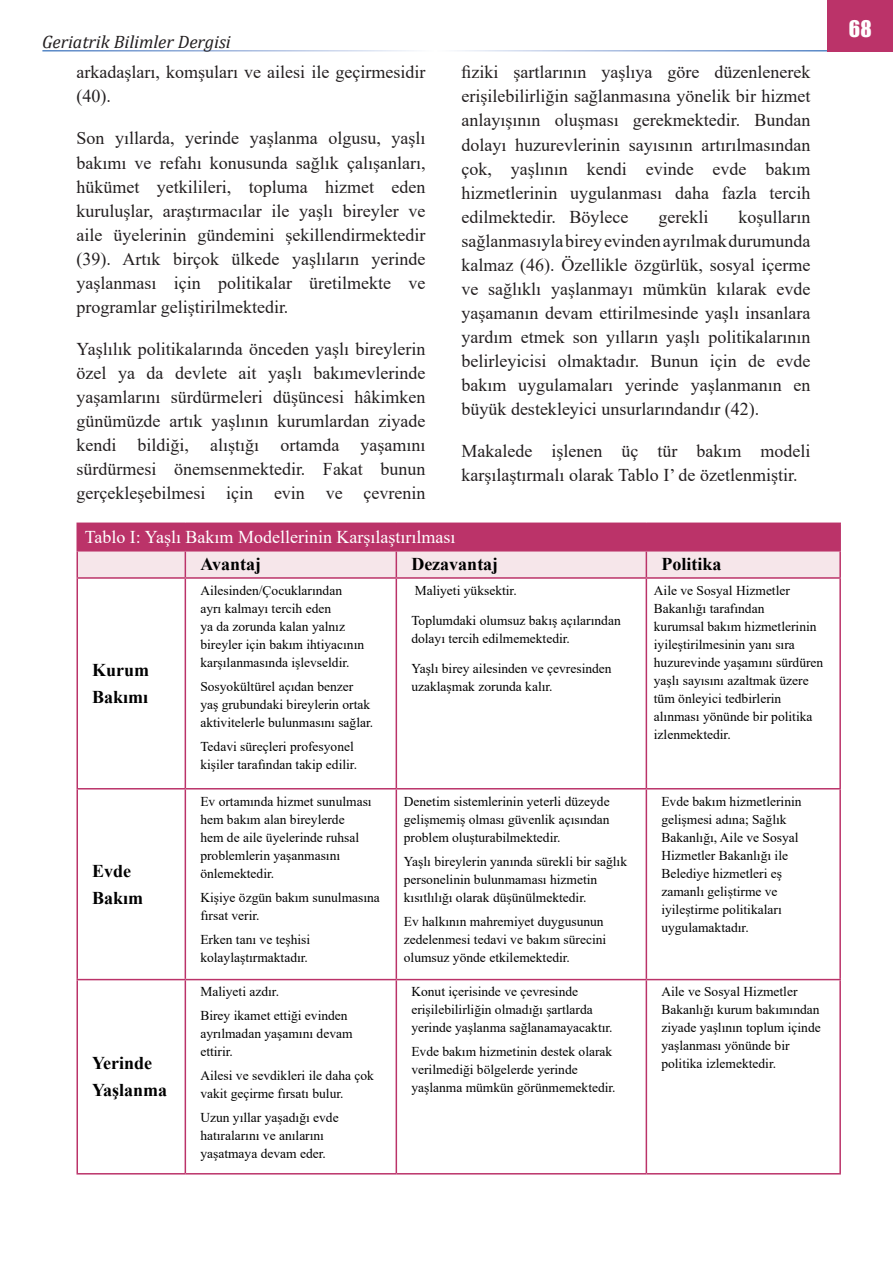
<style>
.page{position:relative;width:893px;height:1263px;background:#fff}
.page>*{position:absolute;margin:0;border:0;box-sizing:border-box;transform-origin:0 0}
.t1{font:21px "Impact";color:#fff}
.Makale_Gövde_Metni{font:18px/24px "Times New Roman";color:#231f20;text-align:justify}
.t2{font:700 18px/27px "Times New Roman";color:#000}
.Makale_Gövde_Metni-2{font:18px "Times New Roman";color:#fff}
.t3{font:italic 18px "Cambria";color:#231f20}
.t4{font:13.5px/18px "Times New Roman";color:#000}
</style>
<div class="page">
<div style="left:828px;top:0;width:65px;height:51px;background:#bb3369"></div>
<div style="left:77px;top:523px;width:763px;height:28px;background:#bb3369"></div>
<hr style="left:76px;top:522px;width:109px;height:2px;background:#bb3369">
<hr style="left:76px;top:524px;width:2px;height:26px;background:#bb3369">
<hr style="left:185px;top:522px;width:211px;height:2px;background:#bb3369">
<hr style="left:396px;top:522px;width:250px;height:2px;background:#bb3369">
<hr style="left:646px;top:522px;width:195px;height:2px;background:#bb3369">
<hr style="left:839px;top:524px;width:2px;height:26px;background:#bb3369">
<hr style="left:76px;top:550px;width:109px;height:1px;background:#bb3369">
<hr style="left:76px;top:551px;width:2px;height:26px;background:#bb3369">
<hr style="left:646px;top:550px;width:195px;height:1px;background:#bb3369">
<div style="left:77px;top:551px;width:762px;height:26px;background:#f6e6ea"></div>
<hr style="left:839px;top:551px;width:2px;height:26px;background:#bb3369">
<hr style="left:76px;top:577px;width:109px;height:2px;background:#bb3369">
<hr style="left:76px;top:579px;width:2px;height:209px;background:#bb3369">
<hr style="left:185px;top:577px;width:211px;height:2px;background:#bb3369">
<hr style="left:185px;top:579px;width:1px;height:209px;background:#bb3369">
<hr style="left:396px;top:577px;width:250px;height:2px;background:#bb3369">
<hr style="left:396px;top:579px;width:1px;height:209px;background:#bb3369">
<hr style="left:646px;top:577px;width:195px;height:2px;background:#bb3369">
<hr style="left:646px;top:579px;width:1px;height:209px;background:#bb3369">
<hr style="left:839px;top:579px;width:2px;height:209px;background:#bb3369">
<hr style="left:76px;top:788px;width:109px;height:1px;background:#bb3369">
<hr style="left:76px;top:789px;width:2px;height:190px;background:#bb3369">
<hr style="left:185px;top:788px;width:211px;height:1px;background:#bb3369">
<hr style="left:185px;top:789px;width:1px;height:190px;background:#bb3369">
<hr style="left:396px;top:788px;width:250px;height:1px;background:#bb3369">
<hr style="left:396px;top:789px;width:1px;height:190px;background:#bb3369">
<hr style="left:646px;top:788px;width:195px;height:1px;background:#bb3369">
<hr style="left:646px;top:789px;width:1px;height:190px;background:#bb3369">
<hr style="left:839px;top:789px;width:2px;height:190px;background:#bb3369">
<hr style="left:76px;top:979px;width:109px;height:1px;background:#bb3369">
<hr style="left:76px;top:980px;width:2px;height:193px;background:#bb3369">
<hr style="left:185px;top:979px;width:211px;height:1px;background:#bb3369">
<hr style="left:185px;top:980px;width:1px;height:193px;background:#bb3369">
<hr style="left:396px;top:979px;width:250px;height:1px;background:#bb3369">
<hr style="left:396px;top:980px;width:1px;height:193px;background:#bb3369">
<hr style="left:646px;top:979px;width:195px;height:1px;background:#bb3369">
<hr style="left:646px;top:980px;width:1px;height:193px;background:#bb3369">
<hr style="left:839px;top:980px;width:2px;height:193px;background:#bb3369">
<hr style="left:76px;top:1173px;width:109px;height:1px;background:#bb3369">
<hr style="left:185px;top:1173px;width:211px;height:1px;background:#bb3369">
<hr style="left:396px;top:1173px;width:250px;height:1px;background:#bb3369">
<hr style="left:646px;top:1173px;width:195px;height:1px;background:#bb3369">
<h2 class="t3" style="left:42px;top:30px;width:190px">Geriatrik Bilimler Dergisi</h2>
<p class="Makale_Gövde_Metni" style="left:76px;top:60px;width:350px">arkadaşları, komşuları ve ailesi ile geçirmesidir (40).</p>
<p class="Makale_Gövde_Metni" style="left:76px;top:126px;width:350px">Son yıllarda, yerinde yaşlanma olgusu, yaşlı bakımı ve refahı konusunda sağlık çalışanları, hükümet yetkilileri, topluma hizmet eden kuruluşlar, araştırmacılar ile yaşlı bireyler ve aile üyelerinin gündemini şekillendirmektedir (39). Artık birçok ülkede yaşlıların yerinde yaşlanması için politikalar üretilmekte ve programlar geliştirilmektedir.</p>
<p class="Makale_Gövde_Metni" style="left:76px;top:336px;width:350px">Yaşlılık politikalarında önceden yaşlı bireylerin özel ya da devlete ait yaşlı bakımevlerinde yaşamlarını sürdürmeleri düşüncesi hâkimken günümüzde artık yaşlının kurumlardan ziyade kendi bildiği, alıştığı ortamda yaşamını sürdürmesi önemsenmektedir. Fakat bunun gerçekleşebilmesi için evin ve çevrenin</p>
<p class="Makale_Gövde_Metni" style="left:461px;top:60px;width:350px">fiziki şartlarının yaşlıya göre düzenlenerek erişilebilirliğin sağlanmasına yönelik bir hizmet anlayışının oluşması gerekmektedir. Bundan dolayı huzurevlerinin sayısının artırılmasından çok, yaşlının kendi evinde evde bakım hizmetlerinin uygulanması daha fazla tercih edilmektedir. Böylece</p>
<p class="Makale_Gövde_Metni" style="left:461px;top:204px;width:350px;text-indent:277px">koşulların sağlanmasıyla birey evinden ayrılmak durumunda kalmaz (46). Özellikle özgürlük, sosyal içerme ve sağlıklı yaşlanmayı mümkün kılarak evde yaşamanın devam ettirilmesinde yaşlı insanlara yardım etmek son yılların yaşlı politikalarının belirleyicisi olmaktadır. Bunun için de evde bakım uygulamaları yerinde yaşlanmanın en büyük destekleyici unsurlarındandır (42).</p>
<p class="Makale_Gövde_Metni" style="left:461px;top:438px;width:350px">Makalede işlenen üç tür bakım modeli karşılaştırmalı olarak Tablo I’ de özetlenmiştir.</p>
<p class="Makale_Gövde_Metni" style="left:658px;top:204px;width:51px">gerekli</p>
<p class="Makale_Gövde_Metni-2" style="left:85px;top:524px;width:372px">Tablo I: Yaşlı Bakım Modellerinin Karşılaştırılması</p>
<p class="t2" style="left:200px;top:550px;width:62px">Avantaj</p>
<p class="t2" style="left:411px;top:550px;width:88px">Dezavantaj</p>
<p class="t2" style="left:661px;top:550px;width:62px">Politika</p>
<p class="t2" style="left:92px;top:656px;width:59px">Kurum<br>Bakımı</p>
<p class="t2" style="left:92px;top:857px;width:53px">Evde<br>Bakım</p>
<p class="t2" style="left:92px;top:1049px;width:77px">Yerinde<br>Yaşlanma</p>
<p class="t4" style="left:200px;top:581px;width:165px">Ailesinden/Çocuklarından ayrı kalmayı tercih eden<br>ya da zorunda kalan yalnız bireyler için bakım ihtiyacının karşılanmasında işlevseldir.</p>
<p class="t4" style="left:200px;top:677px;width:174px">Sosyokültürel açıdan benzer yaş grubundaki bireylerin ortak aktivitelerle bulunmasını sağlar.</p>
<p class="t4" style="left:200px;top:737px;width:158px">Tedavi süreçleri profesyonel kişiler tarafından takip edilir.</p>
<p class="t4" style="left:200px;top:792px;width:173px">Ev ortamında hizmet sunulması hem bakım alan bireylerde<br>hem de aile üyelerinde ruhsal problemlerin yaşanmasını önlemektedir.</p>
<p class="t4" style="left:200px;top:888px;width:181px">Kişiye özgün bakım sunulmasına fırsat verir.</p>
<p class="t4" style="left:200px;top:930px;width:111px">Erken tanı ve teşhisi kolaylaştırmaktadır.</p>
<p class="t4" style="left:200px;top:982px;width:80px">Maliyeti azdır.</p>
<p class="t4" style="left:200px;top:1006px;width:154px">Birey ikamet ettiği evinden ayrılmadan yaşamını devam ettirir.</p>
<p class="t4" style="left:200px;top:1066px;width:175px">Ailesi ve sevdikleri ile daha çok vakit geçirme fırsatı bulur.</p>
<p class="t4" style="left:200px;top:1108px;width:140px">Uzun yıllar yaşadığı evde hatıralarını ve anılarını yaşatmaya devam eder.</p>
<p class="t4" style="left:415px;top:581px;width:103px">Maliyeti yüksektir.</p>
<p class="t4" style="left:411px;top:611px;width:211px">Toplumdaki olumsuz bakış açılarından dolayı tercih edilmemektedir.</p>
<p class="t4" style="left:411px;top:659px;width:202px">Yaşlı birey ailesinden ve çevresinden uzaklaşmak zorunda kalır.</p>
<p class="t4" style="left:404px;top:792px;width:207px;text-align:justify">Denetim sistemlerinin yeterli düzeyde gelişmemiş olması güvenlik açısından problem oluşturabilmektedir.</p>
<p class="t4" style="left:404px;top:852px;width:225px">Yaşlı bireylerin yanında sürekli bir sağlık personelinin bulunmaması hizmetin kısıtlılığı olarak düşünülmektedir.</p>
<p class="t4" style="left:404px;top:912px;width:204px">Ev halkının mahremiyet duygusunun zedelenmesi tedavi ve bakım sürecini olumsuz yönde etkilemektedir.</p>
<p class="t4" style="left:411px;top:982px;width:203px">Konut içerisinde ve çevresinde erişilebilirliğin olmadığı şartlarda yerinde yaşlanma sağlanamayacaktır.</p>
<p class="t4" style="left:411px;top:1042px;width:206px">Evde bakım hizmetinin destek olarak verilmediği bölgelerde yerinde yaşlanma mümkün görünmemektedir.</p>
<p class="t4" style="left:654px;top:581px;width:171px">Aile ve Sosyal Hizmetler<br>Bakanlığı tarafından<br>kurumsal bakım hizmetlerinin iyileştirilmesinin yanı sıra huzurevinde yaşamını sürdüren yaşlı sayısını azaltmak üzere tüm önleyici tedbirlerin alınması yönünde bir politika izlenmektedir.</p>
<p class="t4" style="left:661px;top:792px;width:142px">Evde bakım hizmetlerinin gelişmesi adına; Sağlık<br>Bakanlığı, Aile ve Sosyal<br>Hizmetler Bakanlığı ile<br>Belediye hizmetleri eş zamanlı geliştirme ve iyileştirme politikaları uygulamaktadır.</p>
<p class="t4" style="left:661px;top:982px;width:161px">Aile ve Sosyal Hizmetler<br>Bakanlığı kurum bakımından ziyade yaşlının toplum içinde yaşlanması yönünde bir politika izlemektedir.</p>
<h1 class="t1" style="left:849px;top:12px;width:24px">68</h1>
</div>
